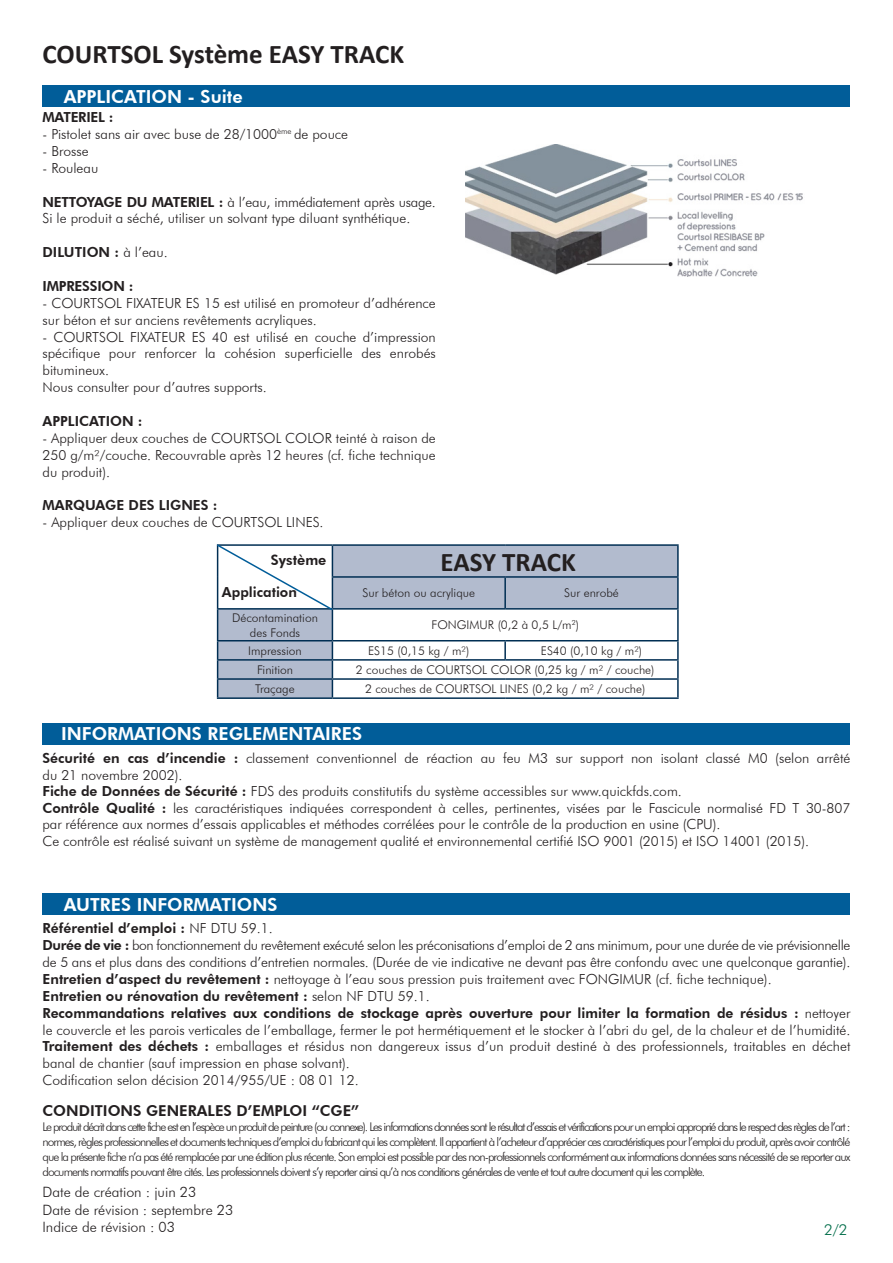
<style>
.page{position:relative;width:893px;height:1263px;background:#fff}
.page>*{position:absolute;margin:0;border:0;box-sizing:border-box;transform-origin:0 0}
.t1{font:700 27px "Calibri";color:#231f20}
.t2{font:800 18px "Futura BT";color:#fff}
.t3{font:800 15px "Futura BT";color:#231f20}
.t4{font:300 15px "Futura BT";color:#006d49}
.t5{font:300 14.25px "Futura BT";color:#231f20}
.t6{font:800 14.25px "Futura BT";color:#231f20}
.t7{font:300 13.8px/16.8px "Futura BT";color:#231f20}
.t8{font:800 13.8px "Futura BT";color:#231f20}
.t9{font:300 13.8px "Futura BT";letter-spacing:-.02em;color:#231f20}
.t10{font:800 13.8px "Futura BT";letter-spacing:-.02em;color:#231f20}
.t11{font:300 12px/15px "Futura BT";color:#231f20;text-align:justify}
.s1{font-weight:800}
.s2{font-weight:300}
</style>
<div class="page">
<div style="left:43px;top:723px;width:807px;height:21px;background:#015d99"></div>
<div style="left:43px;top:893px;width:807px;height:21px;background:#015d99"></div>
<svg style="left:218px;top:546px;width:459px;height:151px;fill:#b2bbce"></svg>
<hr style="left:332px;top:544px;width:173px;height:2px;background:#002e53">
<hr style="left:505px;top:544px;width:174px;height:2px;background:#002e53">
<hr style="left:677px;top:546px;width:2px;height:30px;background:#002e53">
<hr style="left:332px;top:576px;width:173px;height:2px;background:#002e53">
<hr style="left:505px;top:576px;width:174px;height:2px;background:#002e53">
<hr style="left:504px;top:578px;width:2px;height:30px;background:#002e53">
<hr style="left:677px;top:578px;width:2px;height:30px;background:#002e53">
<hr style="left:217px;top:610px;width:1px;height:30px;background:#002e53">
<hr style="left:332px;top:608px;width:173px;height:2px;background:#002e53">
<hr style="left:332px;top:610px;width:1px;height:30px;background:#002e53">
<hr style="left:505px;top:608px;width:174px;height:2px;background:#002e53">
<hr style="left:677px;top:610px;width:2px;height:30px;background:#002e53">
<hr style="left:217px;top:640px;width:115px;height:1px;background:#002e53">
<hr style="left:332px;top:640px;width:173px;height:1px;background:#002e53">
<hr style="left:505px;top:640px;width:174px;height:1px;background:#002e53">
<svg style="left:504px;top:641px;width:2px;height:18px"></svg>
<hr style="left:217px;top:659px;width:115px;height:2px;background:#002e53">
<hr style="left:332px;top:659px;width:173px;height:2px;background:#002e53">
<hr style="left:505px;top:659px;width:174px;height:2px;background:#002e53">
<hr style="left:217px;top:678px;width:115px;height:2px;background:#002e53">
<svg style="left:217px;top:641px;width:1px;height:56px"></svg>
<hr style="left:332px;top:678px;width:173px;height:2px;background:#002e53">
<svg style="left:332px;top:641px;width:1px;height:56px"></svg>
<hr style="left:505px;top:678px;width:174px;height:2px;background:#002e53">
<svg style="left:677px;top:641px;width:2px;height:56px"></svg>
<hr style="left:217px;top:697px;width:115px;height:2px;background:#002e53">
<hr style="left:332px;top:697px;width:173px;height:2px;background:#002e53">
<hr style="left:505px;top:697px;width:174px;height:2px;background:#002e53">
<div style="left:43px;top:85px;width:807px;height:21px;background:#015d99"></div>
<img style="left:466px;top:145px;width:337px;height:132px">
<svg style="left:216px;top:544px;width:118px;height:68px"></svg>
<p class="t1" style="left:43px;top:35px;width:363px">COURTSOL Système EASY TRACK</p>
<p class="t2" style="left:64px;top:85px;width:181px">APPLICATION - Suite</p>
<p class="t10" style="left:43px;top:109px;width:72px">MATERIEL :</p>
<p class="t7" style="left:43px;top:126px;width:307px">- Pistolet sans air avec buse de 28/1000<sup>ème</sup> de pouce</p>
<p class="t7" style="left:43px;top:142px;width:48px">- Brosse</p>
<p class="t7" style="left:43px;top:159px;width:57px">- Rouleau</p>
<p class="t9" style="left:43px;top:193px;width:395px"><span class="s1">NETTOYAGE DU MATERIEL :</span> à l’eau, immédiatement après usage.</p>
<p class="t7" style="left:43px;top:210px;width:369px">Si le produit a séché, utiliser un solvant type diluant synthétique.</p>
<p class="t8" style="left:43px;top:244px;width:127px">DILUTION : <span class="s2">à l’eau.</span></p>
<p class="t8" style="left:43px;top:278px;width:92px">IMPRESSION :</p>
<p class="t7" style="left:43px;top:294px;width:395px">- COURTSOL FIXATEUR ES 15 est utilisé en promoteur d’adhérence sur béton et sur anciens revêtements acryliques.</p>
<p class="t7" style="left:43px;top:328px;width:395px;text-align:justify">- COURTSOL FIXATEUR ES 40 est utilisé en couche d’impression spécifique pour renforcer la cohésion superficielle des enrobés bitumineux.</p>
<p class="t7" style="left:43px;top:379px;width:226px">Nous consulter pour d’autres supports.</p>
<p class="t8" style="left:43px;top:413px;width:102px">APPLICATION :</p>
<p class="t7" style="left:43px;top:429px;width:395px;text-align:justify">- Appliquer deux couches de COURTSOL COLOR teinté à raison de 250 g/m²/couche. Recouvrable après 12 heures (cf. fiche technique du produit).</p>
<p class="t8" style="left:43px;top:497px;width:177px">MARQUAGE DES LIGNES :</p>
<p class="t7" style="left:43px;top:514px;width:282px">- Appliquer deux couches de COURTSOL LINES.</p>
<p class="t6" style="left:271px;top:551px;width:57px">Système</p>
<p class="t8" style="left:222px;top:584px;width:76px">Application</p>
<p class="t11" style="left:232px;top:610px;width:87px">Décontamination</p>
<p class="t11" style="left:250px;top:625px;width:52px">des Fonds</p>
<p class="t1" style="left:441px;top:543px;width:137px">EASY TRACK</p>
<p class="t11" style="left:362px;top:586px;width:114px">Sur béton ou acrylique</p>
<p class="t11" style="left:564px;top:586px;width:56px">Sur enrobé</p>
<p class="t11" style="left:431px;top:617px;width:149px">FONGIMUR (0,2 à 0,5 L/m<sup>2</sup>)</p>
<p class="t11" style="left:248px;top:643px;width:55px">Impression</p>
<p class="t11" style="left:368px;top:643px;width:103px">ES15 (0,15 kg / m²)</p>
<p class="t11" style="left:541px;top:643px;width:103px">ES40 (0,10 kg / m²)</p>
<p class="t11" style="left:257px;top:662px;width:38px">Finition</p>
<p class="t11" style="left:356px;top:662px;width:300px">2 couches de COURTSOL COLOR (0,25 kg / m² / couche)</p>
<p class="t11" style="left:255px;top:681px;width:41px">Traçage</p>
<p class="t11" style="left:365px;top:681px;width:282px">2 couches de COURTSOL LINES (0,2 kg / m² / couche)</p>
<p class="t2" style="left:61px;top:723px;width:302px">INFORMATIONS REGLEMENTAIRES</p>
<p class="t7" style="left:43px;top:750px;width:809px"><span class="s1">Sécurité en cas d’incendie :</span> classement conventionnel de réaction au feu M3 sur support non isolant classé M0 (selon arrêté du 21 novembre 2002).</p>
<p class="t7" style="left:43px;top:783px;width:641px"><span class="s1">Fiche de Données de Sécurité :</span> FDS des produits constitutifs du système accessibles sur www.quickfds.com.</p>
<p class="t7" style="left:43px;top:799px;width:809px"><span class="s1">Contrôle Qualité :</span> les caractéristiques indiquées correspondent à celles, pertinentes, visées par le Fascicule normalisé FD T 30-807 par référence aux normes d’essais applicables et méthodes corrélées pour le contrôle de la production en usine (CPU).</p>
<p class="t7" style="left:43px;top:832px;width:768px">Ce contrôle est réalisé suivant un système de management qualité et environnemental certifié ISO 9001 (2015) et ISO 14001 (2015).</p>
<p class="t2" style="left:64px;top:893px;width:215px">AUTRES INFORMATIONS</p>
<p class="t8" style="left:43px;top:920px;width:232px">Référentiel d’emploi : <span class="s2">NF DTU 59.1.</span></p>
<p class="t7" style="left:43px;top:937px;width:809px"><span class="s1">Durée de vie :</span> bon fonctionnement du revêtement exécuté selon les préconisations d’emploi de 2 ans minimum, pour une durée de vie prévisionnelle de 5 ans et plus dans des conditions d’entretien normales. (Durée de vie indicative ne devant pas être confondu avec une quelconque garantie).</p>
<p class="t7" style="left:43px;top:970px;width:731px"><span class="s1">Entretien d’aspect du revêtement :</span> nettoyage à l’eau sous pression puis traitement avec FONGIMUR (cf. fiche technique).</p>
<p class="t8" style="left:43px;top:987px;width:389px">Entretien ou rénovation du revêtement : <span class="s2">selon NF DTU 59.1.</span></p>
<p class="t7" style="left:43px;top:1004px;width:809px"><span class="s1">Recommandations relatives aux conditions de stockage après ouverture pour limiter la formation de résidus :</span> nettoyer le couvercle et les parois verticales de l’emballage, fermer le pot hermétiquement et le stocker à l’abri du gel, de la chaleur et de l’humidité.</p>
<p class="t7" style="left:43px;top:1038px;width:809px"><span class="s1">Traitement des déchets :</span> emballages et résidus non dangereux issus d’un produit destiné à des professionnels, traitables en déchet banal de chantier (sauf impression en phase solvant).</p>
<p class="t7" style="left:43px;top:1072px;width:318px">Codification selon décision 2014/955/UE : 08 01 12.</p>
<p class="t3" style="left:43px;top:1101px;width:318px">CONDITIONS GENERALES D’EMPLOI “CGE”</p>
<p class="t11" style="left:43px;top:1119px;width:809px">Le produit décrit dans cette fiche est en l’espèce un produit de peinture (ou connexe). Les informations données sont le résultat d’essais et vérifications pour un emploi approprié dans le respect des règles de l’art : normes, règles professionnelles et documents techniques d’emploi du fabricant qui les complètent. Il appartient à l’acheteur d’apprécier ces caractéristiques pour l’emploi du produit, après avoir contrôlé que la présente fiche n’a pas été remplacée par une édition plus récente. Son emploi est possible par des non-professionnels conformément aux informations données sans nécessité de se reporter aux documents normatifs pouvant être cités. Les professionnels doivent s’y reporter ainsi qu’à nos conditions générales de vente et tout autre document qui les complète.</p>
<p class="t5" style="left:43px;top:1183px;width:155px">Date de création : juin 23</p>
<p class="t5" style="left:43px;top:1201px;width:192px">Date de révision : septembre 23</p>
<p class="t5" style="left:43px;top:1218px;width:134px">Indice de révision : 03</p>
<p class="t4" style="left:824px;top:1220px;width:25px">2/2</p>
</div>
